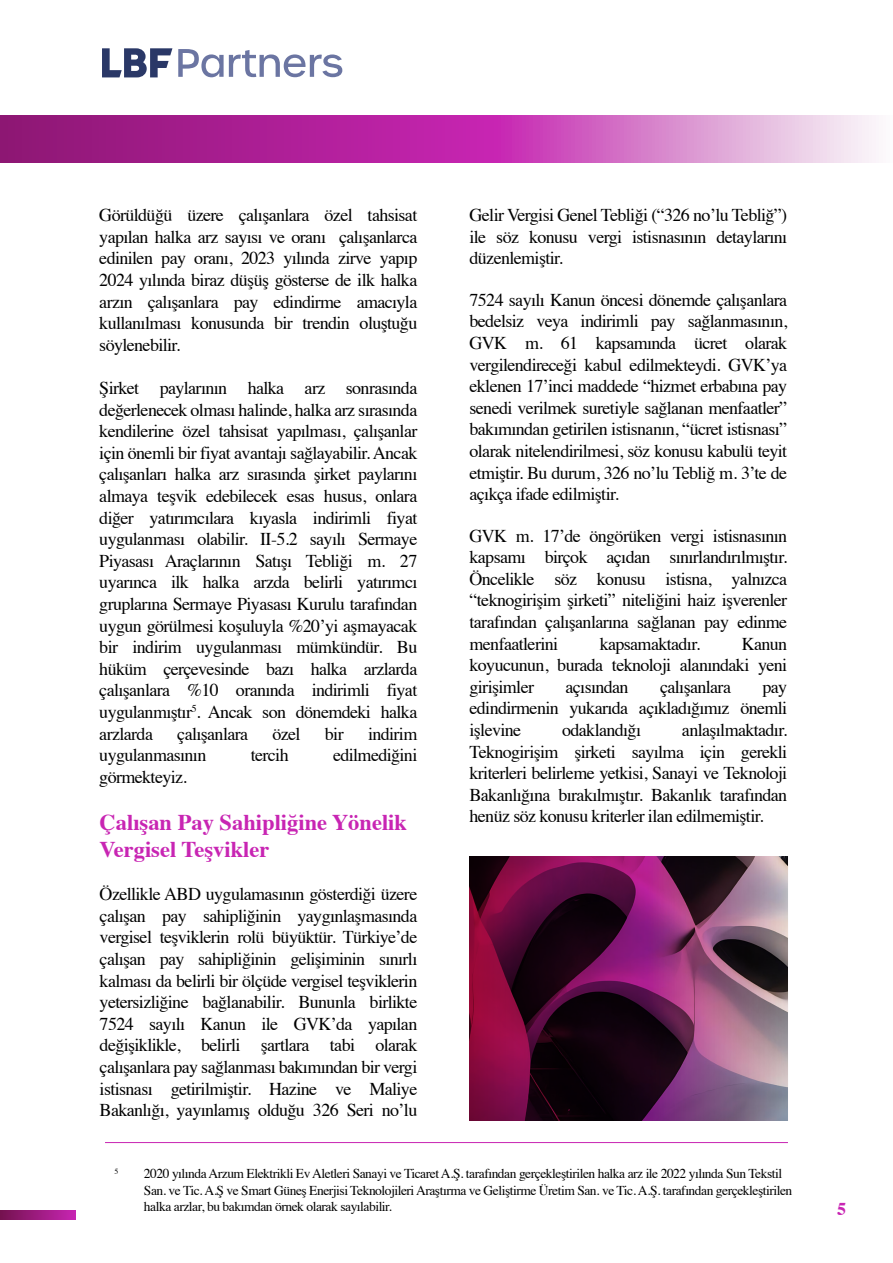
<style>
.page{position:relative;width:893px;height:1263px;background:#fff}
.page>*{position:absolute;margin:0;border:0;box-sizing:border-box;transform-origin:0 0}
.t1{font:700 22.5px/27px "Times";color:#c825b3}
.t2{font:18px/21.6px "Times";letter-spacing:-.035em;color:#000;text-align:justify}
.t3{font:700 18px "Times";color:#c825b3}
.t4{font:13.5px/16.2px "Times";letter-spacing:-.035em;color:#000}
.t5{font:7.8px "Times";color:#000}
</style>
<div class="page">
<svg style="left:102px;top:48px;width:70px;height:29px"></svg>
<svg style="left:178px;top:49px;width:164px;height:28px"></svg>
<hr style="left:105px;top:1142px;width:683px;height:1px;background:#c825b3">
<img style="left:470px;top:857px;width:318px;height:263px">
<svg style="left:0;top:1210px;width:75px;height:9px"></svg>
<svg style="left:0;top:115px;width:876px;height:48px;background:#c050ae"></svg>
<p class="t2" style="left:99px;top:203px;width:320px">Görüldüğü üzere çalışanlara özel tahsisat yapılan halka arz sayısı ve oranı çalışanlarca edinilen pay oranı, 2023 yılında zirve yapıp 2024 yılında biraz düşüş gösterse de ilk halka arzın çalışanlara pay edindirme amacıyla kullanılması konusunda bir trendin oluştuğu söylenebilir.</p>
<p class="t2" style="left:99px;top:376px;width:320px">Şirket paylarının halka arz sonrasında değerlenecek olması halinde, halka arz sırasında kendilerine özel tahsisat yapılması, çalışanlar için önemli bir fiyat avantajı sağlayabilir. Ancak çalışanları halka arz sırasında şirket paylarını almaya teşvik edebilecek esas husus, onlara diğer yatırımcılara kıyasla indirimli fiyat uygulanması olabilir. II-5.2 sayılı Sermaye Piyasası Araçlarının Satışı Tebliği m. 27 uyarınca ilk halka arzda belirli yatırımcı gruplarına Sermaye Piyasası Kurulu tarafından uygun görülmesi koşuluyla %20’yi aşmayacak bir indirim uygulanması mümkündür. Bu hüküm çerçevesinde bazı halka arzlarda çalışanlara %10 oranında indirimli fiyat uygulanmıştır<sup>5</sup>. Ancak son dönemdeki halka arzlarda</p>
<p class="t2" style="left:177px;top:721px;width:72px">çalışanlara</p>
<p class="t2" style="left:272px;top:721px;width:30px">özel</p>
<p class="t2" style="left:325px;top:721px;width:20px">bir</p>
<p class="t2" style="left:368px;top:721px;width:51px">indirim</p>
<p class="t2" style="left:99px;top:743px;width:109px">uygulanmasının</p>
<p class="t2" style="left:251px;top:743px;width:39px">tercih</p>
<p class="t2" style="left:333px;top:743px;width:86px">edilmediğini</p>
<p class="t2" style="left:99px;top:764px;width:89px">görmekteyiz.</p>
<p class="t1" style="left:100px;top:806px;width:309px">Çalışan Pay Sahipliğine Yönelik<br>Vergisel Teşvikler</p>
<p class="t2" style="left:100px;top:882px;width:319px">Özellikle ABD uygulamasının gösterdiği üzere çalışan pay sahipliğinin yaygınlaşmasında vergisel teşviklerin rolü büyüktür. Türkiye’de çalışan pay sahipliğinin gelişiminin sınırlı kalması da belirli bir ölçüde vergisel teşviklerin yetersizliğine bağlanabilir. Bununla birlikte 7524 sayılı Kanun ile GVK’da yapılan değişiklikle, belirli şartlara tabi olarak çalışanlara pay sağlanması bakımından bir vergi istisnası getirilmiştir. Hazine ve Maliye Bakanlığı, yayınlamış olduğu 326 Seri no’lu</p>
<p class="t2" style="left:469px;top:203px;width:319px">Gelir Vergisi Genel Tebliği (“326 no’lu Tebliğ”) ile söz konusu vergi istisnasının detaylarını düzenlemiştir.</p>
<p class="t2" style="left:469px;top:287px;width:319px">7524 sayılı Kanun öncesi dönemde çalışanlara bedelsiz veya indirimli pay sağlanmasının, GVK m. 61 kapsamında ücret olarak vergilendireceği kabul edilmekteydi. GVK’ya eklenen 17’inci maddede “hizmet erbabına pay senedi verilmek suretiyle sağlanan menfaatler” bakımından getirilen istisnanın, “ücret istisnası” olarak nitelendirilmesi, söz konusu kabulü teyit etmiştir. Bu durum, 326 no’lu Tebliğ m. 3’te de açıkça ifade edilmiştir.</p>
<p class="t2" style="left:469px;top:523px;width:319px">GVK m. 17’de öngörüken vergi istisnasının kapsamı birçok açıdan sınırlandırılmıştır.<br>Öncelikle söz konusu istisna, yalnızca “teknogirişim şirketi” niteliğini haiz işverenler tarafından çalışanlarına sağlanan pay edinme menfaatlerini</p>
<p class="t2" style="left:600px;top:631px;width:102px">kapsamaktadır.</p>
<p class="t2" style="left:469px;top:631px;width:319px;text-indent:272px">Kanun koyucunun, burada teknoloji alanındaki yeni girişimler</p>
<p class="t2" style="left:565px;top:674px;width:65px">açısından</p>
<p class="t2" style="left:660px;top:674px;width:72px">çalışanlara</p>
<p class="t2" style="left:469px;top:674px;width:319px;text-indent:293px">pay edindirmenin yukarıda açıkladığımız önemli işlevine</p>
<p class="t2" style="left:469px;top:718px;width:319px;text-indent:212px">anlaşılmaktadır.<br>Teknogirişim şirketi sayılma için gerekli kriterleri belirleme yetkisi, Sanayi ve Teknoloji Bakanlığına bırakılmıştır. Bakanlık tarafından henüz söz konusu kriterler ilan edilmemiştir.</p>
<p class="t2" style="left:562px;top:718px;width:80px">odaklandığı</p>
<p class="t5" style="left:114px;top:1164px;width:5px">5</p>
<p class="t4" style="left:144px;top:1165px;width:650px">2020 yılında Arzum Elektrikli Ev Aletleri Sanayi ve Ticaret A.Ş. tarafından gerçekleştirilen halka arz ile 2022 yılında Sun Tekstil<br>San. ve Tic. A.Ş ve Smart Güneş Enerjisi Teknolojileri Araştırma ve Geliştirme Üretim San. ve Tic. A.Ş. tarafından gerçekleştirilen halka arzlar, bu bakımdan örnek olarak sayılabilir.</p>
<p class="t3" style="left:837px;top:1191px;width:10px">5</p>
</div>
